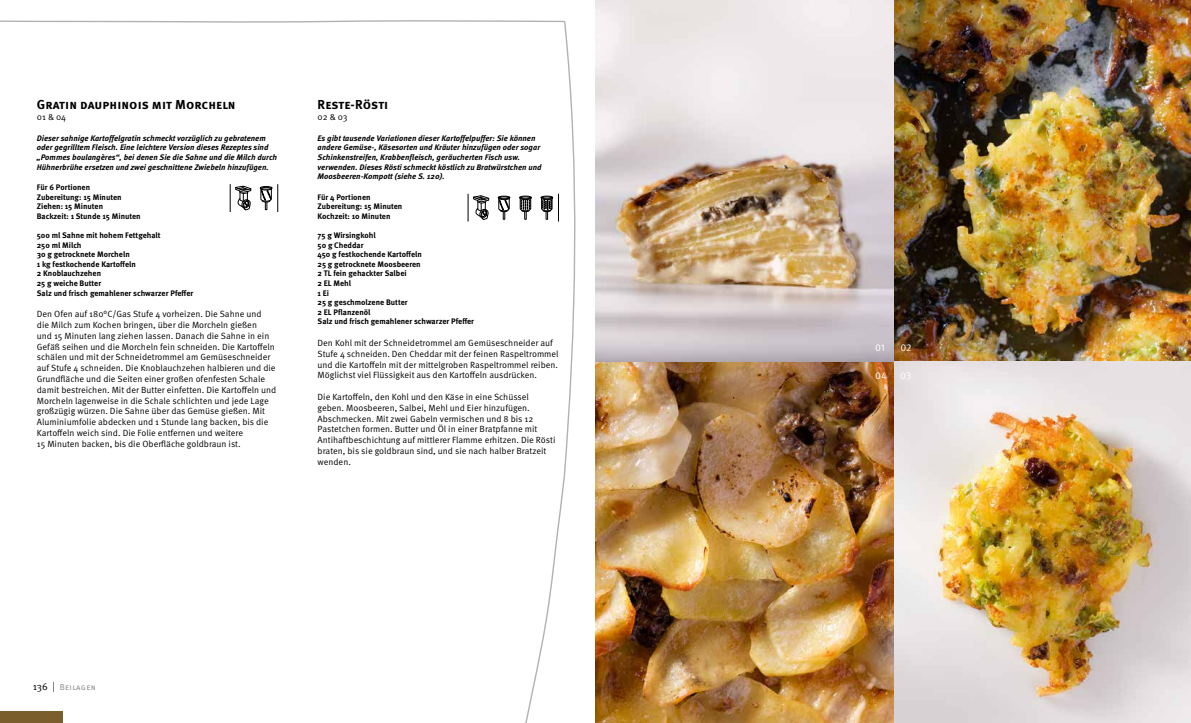
<style>
.page{position:relative;width:1191px;height:723px;background:#fff}
.page>*{position:absolute;margin:0;border:0;box-sizing:border-box;transform-origin:0 0}
.t1{font:700 13px "Meta Pro";color:#000}
.t2{font:10px "Meta Pro";letter-spacing:-.015em;color:#fff}
.t3{font:9px/10.8px "Meta Pro";color:#000}
.t4{font:8.5px "Meta Pro";letter-spacing:.035em;color:#878786}
.t5{font:italic 700 8px/9.6px "Meta Pro";color:#000}
.t6{font:700 8px/9.6px "Meta Pro";color:#000}
.s1{font-size:10px;color:#000}
</style>
<div class="page">
<svg style="left:0;top:20px;width:576px;height:703px"></svg>
<div style="left:0;top:711px;width:63px;height:12px;background:#7a5f2c"></div>
<img style="left:595px;top:0;width:596px;height:723px">
<div style="left:232px;top:184px;width:23px;height:28px;background:#fff"></div>
<svg style="left:230px;top:184px;width:21px;height:28px"></svg>
<div style="left:256px;top:184px;width:20px;height:28px;background:#fff"></div>
<svg style="left:260px;top:184px;width:18px;height:28px"></svg>
<div style="left:470px;top:194px;width:22px;height:28px;background:#fff"></div>
<svg style="left:468px;top:194px;width:21px;height:28px"></svg>
<div style="left:494px;top:194px;width:20px;height:28px;background:#fff"></div>
<svg style="left:498px;top:196px;width:12px;height:24px"></svg>
<div style="left:499px;top:199px;width:5px;height:11px;border:1px solid #000"></div>
<div style="left:515px;top:194px;width:20px;height:28px;background:#fff"></div>
<svg style="left:519px;top:196px;width:13px;height:24px"></svg>
<div style="left:537px;top:194px;width:20px;height:28px;background:#fff"></div>
<svg style="left:540px;top:194px;width:19px;height:28px"></svg>
<h1 class="t1" style="left:37px;top:96px;width:200px">Gratin dauphinois mit Morcheln</h1>
<p class="t3" style="left:37px;top:111px;width:31px">01 &amp; 04</p>
<p class="t5" style="left:37px;top:133px;width:242px">Dieser sahnige Kartoffelgratin schmeckt vorzüglich zu gebratenem oder gegrilltem Fleisch. Eine leichtere Version dieses Rezeptes sind „Pommes boulangères“, bei denen Sie die Sahne und die Milch durch Hühnerbrühe ersetzen und zwei geschnittene Zwiebeln hinzufügen.</p>
<p class="t6" style="left:37px;top:182px;width:105px">Für 6 Portionen<br>Zubereitung: 15 Minuten<br>Ziehen: 15 Minuten<br>Backzeit: 1 Stunde 15 Minuten</p>
<p class="t6" style="left:37px;top:230px;width:158px">500 ml Sahne mit hohem Fettgehalt<br>250 ml Milch<br>30 g getrocknete Morcheln<br>1 kg festkochende Kartoffeln<br>2 Knoblauchzehen<br>25 g weiche Butter<br>Salz und frisch gemahlener schwarzer Pfeffer</p>
<p class="t3" style="left:37px;top:309px;width:241px">Den Ofen auf 180°C/Gas Stufe 4 vorheizen. Die Sahne und<br>die Milch zum Kochen bringen, über die Morcheln gießen<br>und 15 Minuten lang ziehen lassen. Danach die Sahne in ein Gefäß seihen und die Morcheln fein schneiden. Die Kartoffeln schälen und mit der Schneidetrommel am Gemüseschneider auf Stufe 4 schneiden. Die Knoblauchzehen halbieren und die Grundfläche und die Seiten einer großen ofenfesten Schale damit bestreichen. Mit der Butter einfetten. Die Kartoffeln und Morcheln lagenweise in die Schale schlichten und jede Lage großzügig würzen. Die Sahne über das Gemüse gießen. Mit Aluminiumfolie abdecken und 1 Stunde lang backen, bis die Kartoffeln weich sind. Die Folie entfernen und weitere<br>15 Minuten backen, bis die Oberfläche goldbraun ist.</p>
<h1 class="t1" style="left:317px;top:96px;width:72px">Reste-Rösti</h1>
<p class="t3" style="left:317px;top:111px;width:32px">02 &amp; 03</p>
<p class="t5" style="left:317px;top:133px;width:225px">Es gibt tausende Variationen dieser Kartoffelpuffer: Sie können andere Gemüse-, Käsesorten und Kräuter hinzufügen oder sogar Schinkenstreifen, Krabbenfleisch, geräucherten Fisch usw. verwenden. Dieses Rösti schmeckt köstlich zu Bratwürstchen und Moosbeeren-Kompott (siehe S. 120).</p>
<p class="t6" style="left:317px;top:192px;width:86px">Für 4 Portionen<br>Zubereitung: 15 Minuten<br>Kochzeit: 10 Minuten</p>
<p class="t6" style="left:317px;top:230px;width:158px">75 g Wirsingkohl<br>50 g Cheddar<br>450 g festkochende Kartoffeln<br>25 g getrocknete Moosbeeren<br>2 TL fein gehackter Salbei<br>2 EL Mehl<br>1 Ei<br>25 g geschmolzene Butter<br>2 EL Pflanzenöl<br>Salz und frisch gemahlener schwarzer Pfeffer</p>
<p class="t3" style="left:317px;top:338px;width:243px">Den Kohl mit der Schneidetrommel am Gemüseschneider auf Stufe 4 schneiden. Den Cheddar mit der feinen Raspeltrommel und die Kartoffeln mit der mittelgroben Raspeltrommel reiben.<br>Möglichst viel Flüssigkeit aus den Kartoffeln ausdrücken.</p>
<p class="t3" style="left:317px;top:392px;width:239px">Die Kartoffeln, den Kohl und den Käse in eine Schüssel geben. Moosbeeren, Salbei, Mehl und Eier hinzufügen.<br>Abschmecken. Mit zwei Gabeln vermischen und 8 bis 12<br>Pastetchen formen. Butter und Öl in einer Bratpfanne mit Antihaftbeschichtung auf mittlerer Flamme erhitzen. Die Rösti braten, bis sie goldbraun sind, und sie nach halber Bratzeit wenden.</p>
<p class="t4" style="left:33px;top:682px;width:65px"><span class="s1">136</span> Beilagen</p>
<p class="t2" style="left:875px;top:342px;width:11px">01</p>
<p class="t2" style="left:875px;top:370px;width:13px">04</p>
<p class="t2" style="left:900px;top:342px;width:12px">02</p>
<p class="t2" style="left:900px;top:370px;width:13px">03</p>
</div>
